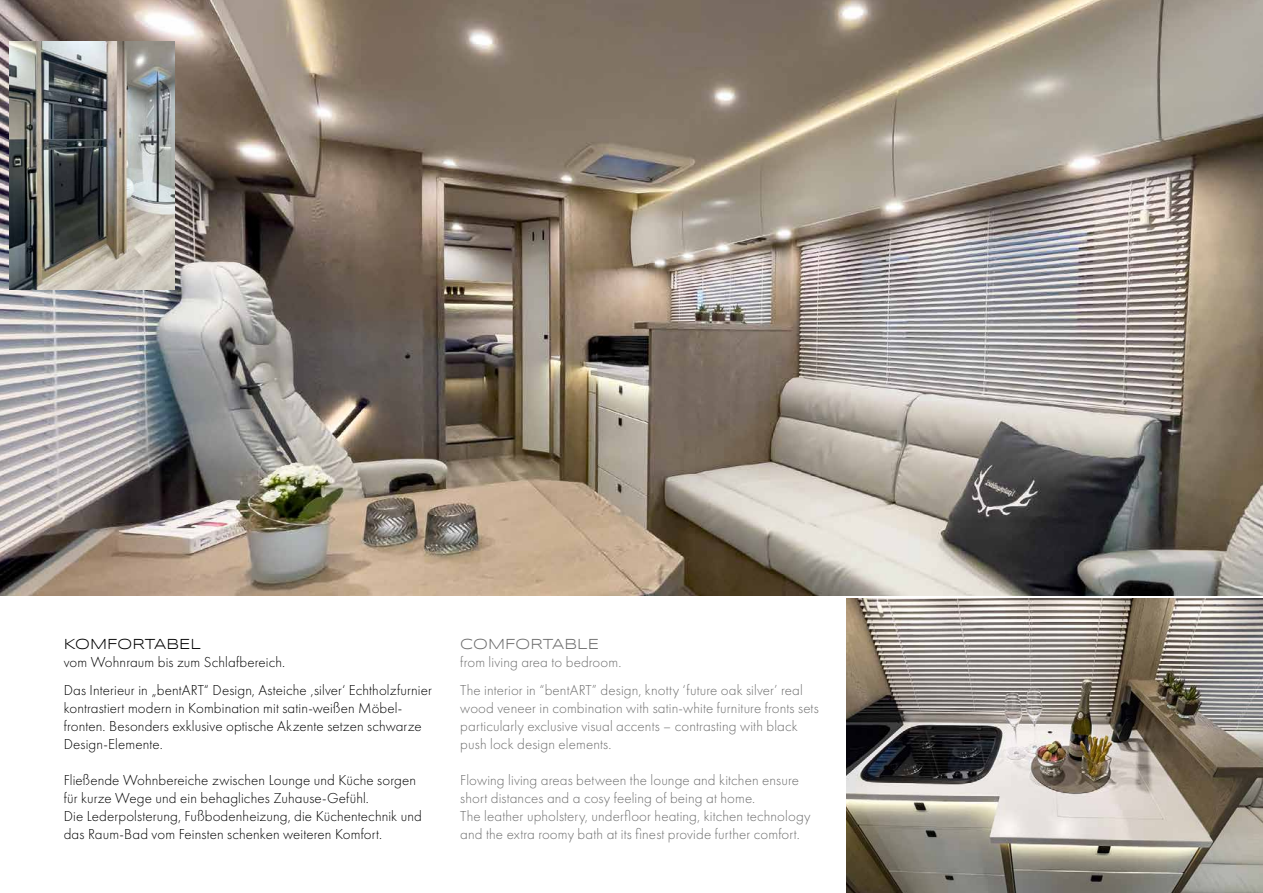
<style>
.page{position:relative;width:1263px;height:893px;background:#fff}
.page>*{position:absolute;margin:0;border:0;box-sizing:border-box;transform-origin:0 0}
.t1{font:300 15px/18px "Futura PT";letter-spacing:.01em;color:#6e6e6e}
.t2{font:300 15px/18px "Futura PT";letter-spacing:.005em;color:#000}
.t3{font:15px "Syncopate";letter-spacing:.005em;color:#000}
.t4{font:15px "Syncopate";letter-spacing:.005em;color:#6e6e6e}
</style>
<div class="page">
<img style="left:846px;top:599px;width:417px;height:294px">
<img style="left:0;top:0;width:1263px;height:595px">
<img style="left:10px;top:41px;width:164px;height:248px">
<p class="t3" style="left:64px;top:635px;width:139px">KOMFORTABEL</p>
<p class="t2" style="left:64px;top:647px;width:370px;line-height:28.5px">vom Wohnraum bis zum Schlafbereich.<br>Das Interieur in „bentART“ Design, Asteiche ‚silver‘ Echtholzfurnier</p>
<p class="t2" style="left:64px;top:699px;width:359px">kontrastiert modern in Kombination mit satin-weißen Möbel&shy;fronten. Besonders exklusive optische Akzente setzen schwarze<br>Design-Elemente.</p>
<p class="t2" style="left:64px;top:771px;width:360px">Fließende Wohnbereiche zwischen Lounge und Küche sorgen für kurze Wege und ein behagliches Zuhause-Gefühl.<br>Die Lederpolsterung, Fußbodenheizung, die Küchentechnik und das Raum-Bad vom Feinsten schenken weiteren Komfort.</p>
<p class="t4" style="left:460px;top:635px;width:140px">COMFORTABLE</p>
<p class="t1" style="left:460px;top:647px;width:344px;line-height:28.5px">from living area to bedroom.<br>The interior in “bentART” design, knotty ‘future oak silver’ real</p>
<p class="t1" style="left:460px;top:699px;width:360px">wood veneer in combination with satin-white furniture fronts sets particularly exclusive visual accents – contrasting with black push lock design elements.</p>
<p class="t1" style="left:460px;top:771px;width:352px">Flowing living areas between the lounge and kitchen ensure short distances and a cosy feeling of being at home.<br>The leather upholstery, underfloor heating, kitchen technology and the extra roomy bath at its finest provide further comfort.</p>
</div>
